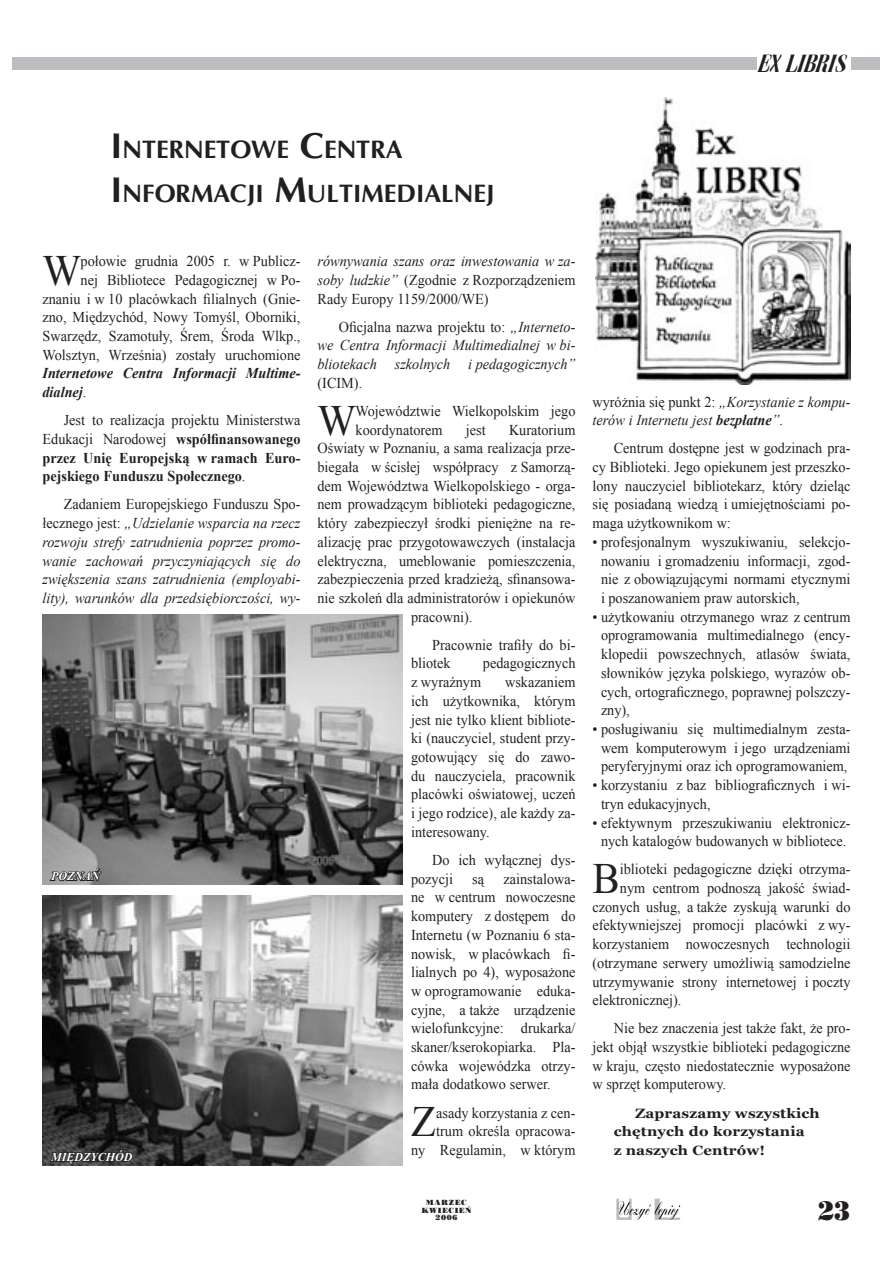
<style>
.page{position:relative;width:893px;height:1263px;background:#fff}
.page>*{position:absolute;margin:0;border:0;box-sizing:border-box;transform-origin:0 0}
.t1{font:43.2px "Times New Roman";color:#231f20;scale:.95 1}
.t2{font:27px "Bodnoff";color:#231f20;scale:.9 1}
.t3{font:700 25.2px/43.2px "Ottawa";color:#231f20}
.t4{font:21px "Brochure";color:#231f20}
.t5{font:15px/18.8px "Times New Roman";color:#231f20;text-align:justify;scale:.95 1}
.t6{font:italic 15px/18.8px "Times New Roman";color:#231f20;text-align:justify;scale:.95 1}
.t7{font:700 15px/18.8px "Times New Roman";color:#231f20;text-align:justify;scale:.95 1}
.t8{font:italic 700 15px/18.8px "Times New Roman";color:#231f20;scale:.95 1}
.t9{font:700 13.5px/18.8px "Georgia";letter-spacing:.01em;color:#231f20;scale:1.11 1}
.t10{font:italic 700 12px "Times New Roman";color:#fff}
.t11{font:7.5px/7.5px "Bodnoff";letter-spacing:.1em;color:#231f20;text-align:center}
.s1{font-size:36px}
.s2{font-weight:400;font-style:normal}
.s3{font-weight:400}
.s4{font-style:normal}
.s5{font-weight:700}
</style>
<div class="page">
<div style="left:13px;top:57px;width:867px;height:13px;background:#bcbdc0"></div>
<svg style="left:616px;top:1198px;width:64px;height:22px"></svg>
<img style="left:595px;top:98px;width:256px;height:286px">
<div style="left:757px;top:43px;width:93px;height:42px;background:#fff"></div>
<img style="left:43px;top:614px;width:360px;height:270px">
<img style="left:43px;top:895px;width:360px;height:270px">
<svg style="left:49px;top:868px;width:53px;height:14px"></svg>
<svg style="left:49px;top:1146px;width:85px;height:20px;background:#363434"></svg>
<h3 class="t4" style="left:757px;top:51px;width:89px">EX LIBRIS</h3>
<h3 class="t3" style="left:111px;top:128px;width:385px"><span class="s1">I</span>NTERNETOWE <span class="s1">C</span>ENTRA<br><span class="s1">I</span>NFORMACJI <span class="s1">M</span>ULTIMEDIALNEJ</h3>
<p class="t5" style="left:43px;top:252px;width:273px;text-align:right">połowie grudnia 2005 r. w Publicz-<br>nej Bibliotece Pedagogicznej w Po&shy;znaniu i w 10 placówkach filialnych (Gnie&shy;zno, Międzychód, Nowy Tomyśl, Oborniki, Swarzędz, Szamotuły, Śrem, Środa Wlkp., Wolsztyn, Września) zostały uruchomione</p>
<p class="t8" style="left:43px;top:364px;width:273px">Internetowe Centra Informacji Multime&shy;dialnej<span class="s2">.</span></p>
<p class="t7" style="left:43px;top:410px;width:273px;text-indent:21px"><span class="s3">Jest to realizacja projektu Ministerstwa Edukacji Narodowej</span> współfinansowanego przez Unię Europejską w ramach Euro&shy;pejskiego Funduszu Społecznego<span class="s3">.</span></p>
<p class="t6" style="left:43px;top:495px;width:273px;text-indent:21px"><span class="s4">Zadaniem Europejskiego Funduszu Spo&shy;łecznego jest:</span> „Udzielanie wsparcia na rzecz rozwoju strefy zatrudnienia poprzez promo&shy;wanie zachowań przyczyniających się do zwiększenia szans zatrudnienia (employabi&shy;lity), warunków dla przedsiębiorczości, wy-</p>
<h1 class="t1" style="left:43px;top:241px;width:42px">W</h1>
<p class="t10" style="left:51px;top:868px;width:50px">POZNAŃ</p>
<p class="t10" style="left:51px;top:1148px;width:83px">MIĘDZYCHÓD</p>
<p class="t6" style="left:317px;top:251px;width:273px">równywania szans oraz inwestowania w za&shy;soby ludzkie” <span class="s4">(Zgodnie z Rozporządzeniem Rady Europy 1159/2000/WE)</span></p>
<p class="t6" style="left:317px;top:317px;width:273px;text-indent:21px"><span class="s4">Oficjalna nazwa projektu to:</span> „Interneto&shy;we Centra Informacji Multimedialnej w bi&shy;bliotekach szkolnych i pedagogicznych”</p>
<p class="t5" style="left:317px;top:373px;width:49px">(ICIM).</p>
<h1 class="t1" style="left:317px;top:391px;width:42px">W</h1>
<p class="t5" style="left:356px;top:401px;width:233px">Województwie Wielkopolskim jego koordynatorem</p>
<p class="t5" style="left:466px;top:420px;width:22px">jest</p>
<p class="t5" style="left:509px;top:420px;width:71px">Kuratorium</p>
<p class="t5" style="left:317px;top:439px;width:273px">Oświaty w Poznaniu, a sama realizacja prze-</p>
<p class="t5" style="left:317px;top:457px;width:273px">biegała w ścisłej współpracy z Samorzą-</p>
<p class="t5" style="left:317px;top:476px;width:273px">dem Województwa Wielkopolskiego - orga-</p>
<p class="t5" style="left:317px;top:495px;width:273px">nem prowadzącym biblioteki pedagogiczne,</p>
<p class="t5" style="left:317px;top:513px;width:273px">który zabezpieczył środki pieniężne na re-</p>
<p class="t5" style="left:317px;top:532px;width:273px">alizację prac przygotowawczych (instalacja</p>
<p class="t5" style="left:317px;top:551px;width:273px">elektryczna, umeblowanie pomieszczenia,</p>
<p class="t5" style="left:317px;top:570px;width:273px">zabezpieczenia przed kradzieżą, sfinansowa-</p>
<p class="t5" style="left:317px;top:588px;width:273px">nie szkoleń dla administratorów i opiekunów</p>
<p class="t5" style="left:411px;top:607px;width:66px">pracowni).</p>
<p class="t5" style="left:411px;top:635px;width:175px;text-indent:21px">Pracownie trafiły do bi&shy;bliotek</p>
<p class="t5" style="left:483px;top:654px;width:99px">pedagogicznych</p>
<p class="t5" style="left:411px;top:672px;width:175px;text-indent:94px">wskazaniem ich użytkownika, którym jest nie tylko klient bibliote&shy;ki (nauczyciel, student przy&shy;gotowujący się do zawo&shy;du nauczyciela, pracownik placówki oświatowej, uczeń i jego rodzice), ale każdy za&shy;interesowany.</p>
<p class="t5" style="left:411px;top:850px;width:175px;text-indent:21px">Do ich wyłącznej dys&shy;pozycji</p>
<p class="t5" style="left:411px;top:672px;width:75px">z wyraźnym</p>
<p class="t5" style="left:411px;top:869px;width:175px;text-indent:92px">zainstalowa&shy;ne w centrum nowoczesne komputery z dostępem do Internetu (w Poznaniu 6 sta&shy;nowisk, w placówkach fi&shy;lialnych po 4), wyposażone w oprogramowanie eduka&shy;cyjne, a także urządzenie wielofunkcyjne: drukarka/ skaner/kserokopiarka. Pla&shy;cówka wojewódzka otrzy&shy;mała dodatkowo serwer.</p>
<h1 class="t1" style="left:411px;top:1093px;width:28px">Z</h1>
<p class="t5" style="left:472px;top:869px;width:14px">są</p>
<p class="t5" style="left:411px;top:1103px;width:175px;text-align:right">asady korzystania z cen&shy;trum określa opracowa-<br>ny Regulamin, w którym</p>
<p class="t6" style="left:592px;top:392px;width:273px"><span class="s4">wyróżnia się punkt 2:</span> „Korzystanie z kompu&shy;terów i Internetu jest <span class="s5">bezpłatne</span>”<span class="s4">.</span></p>
<p class="t5" style="left:592px;top:439px;width:273px;text-indent:21px">Centrum dostępne jest w godzinach pra&shy;cy Biblioteki. Jego opiekunem jest przeszko&shy;lony nauczyciel bibliotekarz, który dzieląc się posiadaną wiedzą i umiejętnościami po&shy;maga użytkownikom w:</p>
<p class="t5" style="left:601px;top:532px;width:264px;text-indent:-9px">• profesjonalnym wyszukiwaniu, selekcjo&shy;nowaniu i gromadzeniu informacji, zgod&shy;nie z obowiązującymi normami etycznymi i poszanowaniem praw autorskich,</p>
<p class="t5" style="left:601px;top:607px;width:264px;text-indent:-9px">• użytkowaniu otrzymanego wraz z centrum oprogramowania multimedialnego (ency&shy;klopedii powszechnych, atlasów świata, słowników języka polskiego, wyrazów ob&shy;cych, ortograficznego, poprawnej polszczy&shy;zny),</p>
<p class="t5" style="left:592px;top:719px;width:273px;text-align:center">• posługiwaniu się multimedialnym zesta&shy;wem komputerowym i jego urządzeniami peryferyjnymi oraz ich oprogramowaniem,</p>
<p class="t5" style="left:601px;top:775px;width:264px;text-indent:-9px">• korzystaniu z baz bibliograficznych i wi&shy;tryn edukacyjnych,</p>
<p class="t5" style="left:592px;top:813px;width:273px;text-align:center">• efektywnym przeszukiwaniu elektronicz&shy;nych katalogów budowanych w bibliotece.</p>
<h1 class="t1" style="left:592px;top:849px;width:30px">B</h1>
<p class="t5" style="left:620px;top:860px;width:244px">iblioteki pedagogiczne dzięki otrzyma-</p>
<p class="t5" style="left:620px;top:878px;width:244px">nym centrom podnoszą jakość świad-</p>
<p class="t5" style="left:592px;top:897px;width:273px">czonych usług, a także zyskują warunki do</p>
<p class="t5" style="left:592px;top:916px;width:273px">efektywniejszej promocji placówki z wy-</p>
<p class="t5" style="left:592px;top:934px;width:273px">korzystaniem nowoczesnych technologii</p>
<p class="t5" style="left:592px;top:953px;width:273px">(otrzymane serwery umożliwią samodzielne</p>
<p class="t5" style="left:592px;top:972px;width:273px">utrzymywanie strony internetowej i poczty</p>
<p class="t5" style="left:592px;top:991px;width:95px">elektronicznej).</p>
<p class="t5" style="left:592px;top:1019px;width:273px;text-indent:21px">Nie bez znaczenia jest także fakt, że pro&shy;jekt objął wszystkie biblioteki pedagogiczne w kraju, często niedostatecznie wyposażone w sprzęt komputerowy.</p>
<p class="t9" style="left:614px;top:1103px;width:187px;text-indent:21px">Zapraszamy wszystkich chętnych do korzystania<br>z naszych Centrów!</p>
<p class="t11" style="left:422px;top:1199px;width:51px">MARZEC<br>KWIECIEŃ<br>2006</p>
<h2 class="t2" style="left:818px;top:1195px;width:38px">23</h2>
</div>
